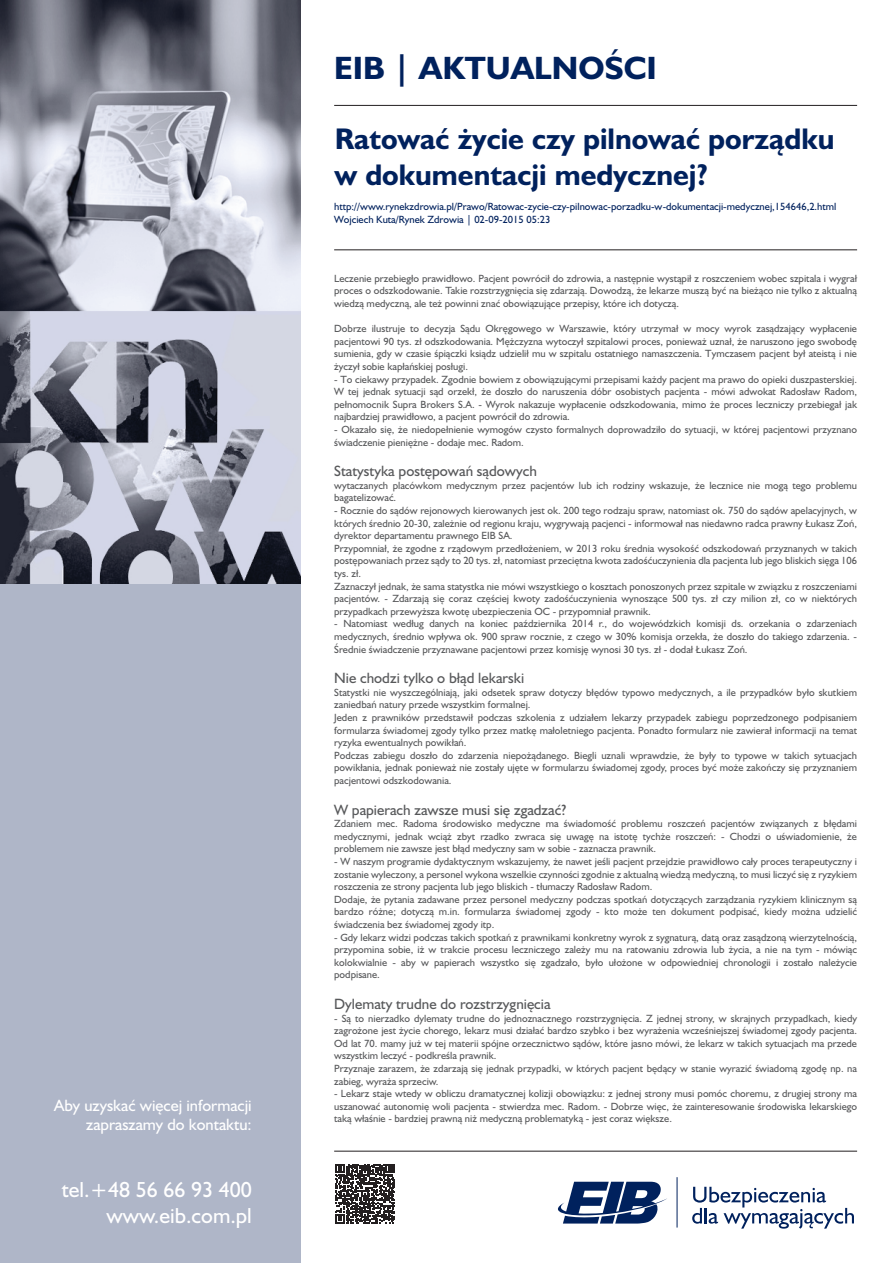
<style>
.page{position:relative;width:893px;height:1263px;background:#fff}
.page>*{position:absolute;margin:0;border:0;box-sizing:border-box;transform-origin:0 0}
.t1{font:700 32.4px "EG Sans EE";color:#00215d}
.t2{font:700 30px/36px "EG Sans EE";color:#00215d}
.t3{font:21.9px/26.2px "EG Sans EE";color:#fff;text-align:right}
.t4{font:16.5px/19.8px "EG Sans EE";color:#fff;text-align:right}
.t5{font:15px "EG Sans EE";color:#57585a}
.t6{font:10.5px/12.6px "EG Sans EE";color:#57585a;text-align:justify}
.t7{font:10.5px/12.6px "EG Sans EE";color:#00215d}
</style>
<div class="page">
<img style="left:0;top:0;width:300px;height:584px">
<div style="left:0;top:584px;width:300px;height:679px;background:#afb6c8"></div>
<hr style="left:334px;top:1151px;width:523px;height:1px;background:#231f20">
<svg style="left:692px;top:1187px;width:162px;height:41px"></svg>
<svg style="left:558px;top:1182px;width:109px;height:41px"></svg>
<svg style="left:335px;top:1164px;width:60px;height:59px"></svg>
<hr style="left:334px;top:105px;width:523px;height:1px;background:#231f20">
<hr style="left:334px;top:249px;width:523px;height:1px;background:#231f20">
<h3 class="t4" style="left:54px;top:1095px;width:199px">Aby uzyskać więcej informacji zapraszamy do kontaktu:</h3>
<h3 class="t3" style="left:62px;top:1176px;width:191px">tel.+48 56 66 93 400 www.eib.com.pl</h3>
<h1 class="t1" style="left:334px;top:48px;width:324px">EIB | AKTUALNOŚCI</h1>
<h2 class="t2" style="left:335px;top:120px;width:501px">Ratować życie czy pilnować porządku w dokumentacji medycznej?</h2>
<p class="t7" style="left:334px;top:200px;width:504px">http://www.rynekzdrowia.pl/Prawo/Ratowac-zycie-czy-pilnowac-porzadku-w-dokumentacji-medycznej,154646,2.html<br>Wojciech Kuta/Rynek Zdrowia | 02-09-2015 05:23</p>
<p class="t6" style="left:334px;top:272px;width:524px">Leczenie przebiegło prawidłowo. Pacjent powrócił do zdrowia, a następnie wystąpił z roszczeniem wobec szpitala i wygrał proces o odszkodowanie. Takie rozstrzygnięcia się zdarzają. Dowodzą, że lekarze muszą być na bieżąco nie tylko z aktualną wiedzą medyczną, ale też powinni znać obowiązujące przepisy, które ich dotyczą.</p>
<p class="t6" style="left:334px;top:322px;width:524px">Dobrze ilustruje to decyzja Sądu Okręgowego w Warszawie, który utrzymał w mocy wyrok zasądzający wypłacenie pacjentowi 90 tys. zł odszkodowania. Mężczyzna wytoczył szpitalowi proces, ponieważ uznał, że naruszono jego swobodę sumienia, gdy w czasie śpiączki ksiądz udzielił mu w szpitalu ostatniego namaszczenia. Tymczasem pacjent był ateistą i nie życzył sobie kapłańskiej posługi.</p>
<p class="t6" style="left:334px;top:372px;width:524px">- To ciekawy przypadek. Zgodnie bowiem z obowiązującymi przepisami każdy pacjent ma prawo do opieki duszpasterskiej.<br>W tej jednak sytuacji sąd orzekł, że doszło do naruszenia dóbr osobistych pacjenta - mówi adwokat Radosław Radom, pełnomocnik Supra Brokers S.A. - Wyrok nakazuje wypłacenie odszkodowania, mimo że proces leczniczy przebiegał jak najbardziej prawidłowo, a pacjent powrócił do zdrowia.</p>
<p class="t6" style="left:334px;top:423px;width:524px">- Okazało się, że niedopełnienie wymogów czysto formalnych doprowadziło do sytuacji, w której pacjentowi przyznano świadczenie pieniężne - dodaje mec. Radom.</p>
<h3 class="t5" style="left:334px;top:462px;width:204px">Statystyka postępowań sądowych</h3>
<p class="t6" style="left:334px;top:479px;width:524px">wytaczanych placówkom medycznym przez pacjentów lub ich rodziny wskazuje, że lecznice nie mogą tego problemu bagatelizować.</p>
<p class="t6" style="left:334px;top:504px;width:524px;text-align:left">- Rocznie do sądów rejonowych kierowanych jest ok. 200 tego rodzaju spraw, natomiast ok. 750 do sądów apelacyjnych, w których średnio 20-30, zależnie od regionu kraju, wygrywają pacjenci - informował nas niedawno radca prawny Łukasz Zoń, dyrektor departamentu prawnego EIB SA.<br>Przypomniał, że zgodne z rządowym przedłożeniem, w 2013 roku średnia wysokość odszkodowań przyznanych w takich postępowaniach przez sądy to 20 tys. zł, natomiast przeciętna kwota zadośćuczynienia dla pacjenta lub jego bliskich sięga 106 tys. zł.<br>Zaznaczył jednak, że sama statystka nie mówi wszystkiego o kosztach ponoszonych przez szpitale w związku z roszczeniami pacjentów. - Zdarzają się coraz częściej kwoty zadośćuczynienia wynoszące 500 tys. zł czy milion zł, co w niektórych przypadkach przewyższa kwotę ubezpieczenia OC - przypomniał prawnik.</p>
<p class="t6" style="left:334px;top:617px;width:524px">- Natomiast według danych na koniec października 2014 r., do wojewódzkich komisji ds. orzekania o zdarzeniach medycznych, średnio wpływa ok. 900 spraw rocznie, z czego w 30% komisja orzekła, że doszło do takiego zdarzenia. - Średnie świadczenie przyznawane pacjentowi przez komisję wynosi 30 tys. zł - dodał Łukasz Zoń.</p>
<h3 class="t5" style="left:334px;top:669px;width:191px">Nie chodzi tylko o błąd lekarski</h3>
<p class="t6" style="left:334px;top:686px;width:524px;text-align:left">Statystki nie wyszczególniają, jaki odsetek spraw dotyczy błędów typowo medycznych, a ile przypadków było skutkiem zaniedbań natury przede wszystkim formalnej.<br>Jeden z prawników przedstawił podczas szkolenia z udziałem lekarzy przypadek zabiegu poprzedzonego podpisaniem formularza świadomej zgody tylko przez matkę małoletniego pacjenta. Ponadto formularz nie zawierał informacji na temat ryzyka ewentualnych powikłań.<br>Podczas zabiegu doszło do zdarzenia niepożądanego. Biegli uznali wprawdzie, że były to typowe w takich sytuacjach powikłania, jednak ponieważ nie zostały ujęte w formularzu świadomej zgody, proces być może zakończy się przyznaniem pacjentowi odszkodowania.</p>
<h3 class="t5" style="left:334px;top:800px;width:233px">W papierach zawsze musi się zgadzać?</h3>
<p class="t6" style="left:334px;top:817px;width:524px">Zdaniem mec. Radoma środowisko medyczne ma świadomość problemu roszczeń pacjentów związanych z błędami medycznymi, jednak wciąż zbyt rzadko zwraca się uwagę na istotę tychże roszczeń: - Chodzi o uświadomienie, że problemem nie zawsze jest błąd medyczny sam w sobie - zaznacza prawnik.</p>
<p class="t6" style="left:334px;top:855px;width:524px;text-align:left">- W naszym programie dydaktycznym wskazujemy, że nawet jeśli pacjent przejdzie prawidłowo cały proces terapeutyczny i zostanie wyleczony, a personel wykona wszelkie czynności zgodnie z aktualną wiedzą medyczną, to musi liczyć się z ryzykiem roszczenia ze strony pacjenta lub jego bliskich - tłumaczy Radosław Radom.<br>Dodaje, że pytania zadawane przez personel medyczny podczas spotkań dotyczących zarządzania ryzykiem klinicznym są bardzo różne; dotyczą m.in. formularza świadomej zgody - kto może ten dokument podpisać, kiedy można udzielić świadczenia bez świadomej zgody itp.</p>
<p class="t6" style="left:334px;top:930px;width:524px">- Gdy lekarz widzi podczas takich spotkań z prawnikami konkretny wyrok z sygnaturą, datą oraz zasądzoną wierzytelnością, przypomina sobie, iż w trakcie procesu leczniczego zależy mu na ratowaniu zdrowia lub życia, a nie na tym - mówiąc kolokwialnie - aby w papierach wszystko się zgadzało, było ułożone w odpowiedniej chronologii i zostało należycie podpisane.</p>
<h3 class="t5" style="left:334px;top:995px;width:218px">Dylematy trudne do rozstrzygnięcia</h3>
<p class="t6" style="left:334px;top:1011px;width:524px;text-align:left">- Są to nierzadko dylematy trudne do jednoznacznego rozstrzygnięcia. Z jednej strony, w skrajnych przypadkach, kiedy zagrożone jest życie chorego, lekarz musi działać bardzo szybko i bez wyrażenia wcześniejszej świadomej zgody pacjenta.<br>Od lat 70. mamy już w tej materii spójne orzecznictwo sądów, które jasno mówi, że lekarz w takich sytuacjach ma przede wszystkim leczyć - podkreśla prawnik.<br>Przyznaje zarazem, że zdarzają się jednak przypadki, w których pacjent będący w stanie wyrazić świadomą zgodę np. na zabieg, wyraża sprzeciw.</p>
<p class="t6" style="left:334px;top:1087px;width:524px">- Lekarz staje wtedy w obliczu dramatycznej kolizji obowiązku: z jednej strony musi pomóc choremu, z drugiej strony ma uszanować autonomię woli pacjenta - stwierdza mec. Radom. - Dobrze więc, że zainteresowanie środowiska lekarskiego taką właśnie - bardziej prawną niż medyczną problematyką - jest coraz większe.</p>
</div>
